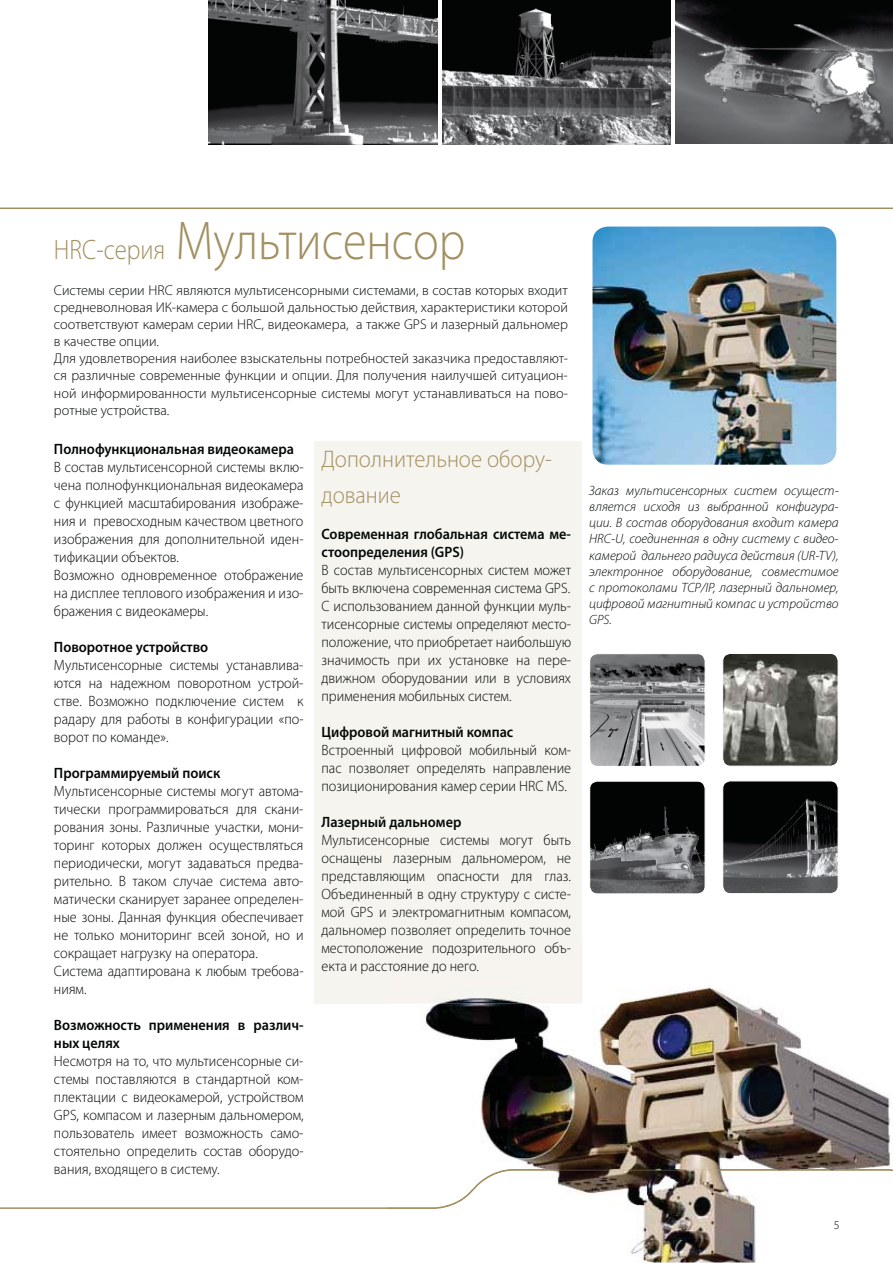
<style>
.page{position:relative;width:893px;height:1263px;background:#fff}
.page>*{position:absolute;margin:0;border:0;box-sizing:border-box;transform-origin:0 0}
.t1{font:300 54.9px "Myriad Pro";color:#a39061;scale:.88 1}
.t2{font:300 24px/36px "Myriad Pro";color:#a39061;scale:.95 1}
.t3{font:300 15px/18px "Myriad Pro";color:#030806;text-align:justify;scale:.95 1}
.t4{font:600 15px/18px "Myriad Pro";color:#030806;scale:.95 1}
.t5{font:300 15px "Myriad Pro";color:#010202;scale:.95 1}
.t6{font:300 14.25px/17.1px "Myriad Pro";color:#030806}
.t7{font:italic 300 13.5px/16.2px "Myriad Pro";color:#030806;text-align:justify}
.t8{font:300 12px "Myriad Pro";color:#010202}
.s1{font-size:28.2px}
.s2{color:#010202}
</style>
<div class="page">
<div style="left:315px;top:441px;width:267px;height:562px;background:#f6f4ef"></div>
<svg style="left:0;top:0;width:893px;height:209px"></svg>
<img style="left:208px;top:0;width:229px;height:144px">
<img style="left:442px;top:0;width:229px;height:144px">
<img style="left:675px;top:0;width:218px;height:143px">
<svg style="left:0;top:1207px;width:387px;height:2px"></svg>
<img style="left:591px;top:225px;width:246px;height:241px;border-radius:17px">
<div style="left:590px;top:224px;width:249px;height:243px;border:2px solid #fff;border-radius:17px"></div>
<img style="left:590px;top:781px;width:115px;height:113px;border-radius:8px">
<div style="left:589px;top:781px;width:117px;height:113px;border:1px solid #fff;border-radius:8px"></div>
<img style="left:723px;top:781px;width:115px;height:113px;border-radius:8px">
<div style="left:722px;top:780px;width:117px;height:114px;border:1px solid #fff;border-radius:8px"></div>
<img style="left:590px;top:654px;width:115px;height:112px;border-radius:8px">
<div style="left:589px;top:653px;width:117px;height:114px;border:1px solid #fff;border-radius:8px"></div>
<img style="left:723px;top:653px;width:115px;height:113px;border-radius:8px">
<div style="left:722px;top:653px;width:117px;height:114px;border:1px solid #fff;border-radius:8px"></div>
<img style="left:425px;top:987px;width:467px;height:182px">
<img style="left:425px;top:987px;width:157px;height:16px">
<img style="left:630px;top:1209px;width:126px;height:54px">
<img style="left:387px;top:1169px;width:506px;height:40px">
<h1 class="t1" style="left:54px;top:220px;width:469px"><span class="s1">HRC-серия</span> Мультисенсор</h1>
<p class="t6" style="left:54px;top:283px;width:515px">Системы серии HRC являются мультисенсорными системами, в состав которых входит средневолновая ИК-камера с большой дальностью действия, характеристики которой соответствуют камерам серии HRC, видеокамера, а также GPS и лазерный дальномер в качестве опции.<br>Для удовлетворения наиболее взыскательны потребностей заказчика предоставляют&shy;ся различные современные функции и опции. Для получения наилучшей ситуацион&shy;ной информированности мультисенсорные системы могут устанавливаться на пово&shy;ротные устройства.</p>
<p class="t4" style="left:54px;top:440px;width:254px">Полнофункциональная видеокамера</p>
<p class="t3" style="left:54px;top:459px;width:264px;text-align:left">В состав мультисенсорной системы вклю&shy;чена полнофункциональная видеокамера с функцией масштабирования изображе&shy;ния и превосходным качеством цветного изображения для дополнительной иден&shy;тификации объектов.<br>Возможно одновременное отображение на дисплее теплового изображения и изо&shy;бражения с видеокамеры.</p>
<p class="t4" style="left:54px;top:638px;width:164px">Поворотное устройство</p>
<p class="t3" style="left:54px;top:657px;width:264px">Мультисенсорные системы устанавлива&shy;ются на надежном поворотном устрой&shy;стве. Возможно подключение систем к радару для работы в конфигурации «по&shy;ворот по команде».</p>
<p class="t4" style="left:54px;top:764px;width:176px">Программируемый поиск</p>
<p class="t3" style="left:54px;top:783px;width:264px;text-align:left">Мультисенсорные системы могут автома&shy;тически программироваться для скани&shy;рования зоны. Различные участки, мони&shy;торинг которых должен осуществляться периодически, могут задаваться предва&shy;рительно. В таком случае система авто&shy;матически сканирует заранее определен&shy;ные зоны. Данная функция обеспечивает не только мониторинг всей зоной, но и сокращает нагрузку на оператора.<br>Система адаптирована к любым требова&shy;ниям.</p>
<p class="t4" style="left:54px;top:1016px;width:264px">Возможность применения в различ&shy;ных целях</p>
<p class="t3" style="left:54px;top:1053px;width:264px">Несмотря на то, что мультисенсорные си&shy;стемы поставляются в стандартной ком&shy;плектации с видеокамерой, устройством GPS, компасом и лазерным дальномером, пользователь имеет возможность само&shy;стоятельно определить состав оборудо&shy;вания, входящего в систему.</p>
<h2 class="t2" style="left:322px;top:443px;width:244px">Дополнительное обору&shy;дование</h2>
<p class="t4" style="left:322px;top:525px;width:264px">Современная глобальная система ме&shy;стоопределения (GPS)</p>
<p class="t3" style="left:322px;top:562px;width:264px">В состав мультисенсорных систем может быть включена современная система GPS.<br>С использованием данной функции муль&shy;тисенсорные системы определяют место&shy;положение, что приобретает наибольшую значимость при их установке на пере&shy;движном оборудовании или в условиях применения мобильных систем.</p>
<p class="t4" style="left:322px;top:723px;width:203px">Цифровой магнитный компас</p>
<p class="t3" style="left:322px;top:742px;width:264px">Встроенный цифровой мобильный ком&shy;пас позволяет определять направление позиционирования камер серии HRC MS.</p>
<p class="t4" style="left:322px;top:813px;width:149px">Лазерный дальномер</p>
<p class="t3" style="left:322px;top:832px;width:264px">Мультисенсорные системы могут быть оснащены лазерным дальномером, не представляющим опасности для глаз.<br>Объединенный в одну структуру с систе&shy;мой GPS и электромагнитным компасом, дальномер позволяет оп еделить точное местополо<span class="s2">жение подозрительного объ&shy;</span>екта и рас<span class="s2">стояние до него.</span></p>
<p class="t5" style="left:471px;top:924px;width:10px">р</p>
<p class="t7" style="left:589px;top:482px;width:251px">Заказ мультисенсорных систем осущест&shy;вляется исходя из выбранной конфигура&shy;ции. В состав оборудования входит камера HRC-U, соединенная в одну систему с видео&shy;камерой дальнего радиуса действия (UR-TV), электронное оборудование, совместимое с протоколами TCP/IP, лазерный дальномер, цифровой магнитный компас и устройство GPS.</p>
<p class="t8" style="left:834px;top:1220px;width:7px">5</p>
</div>
